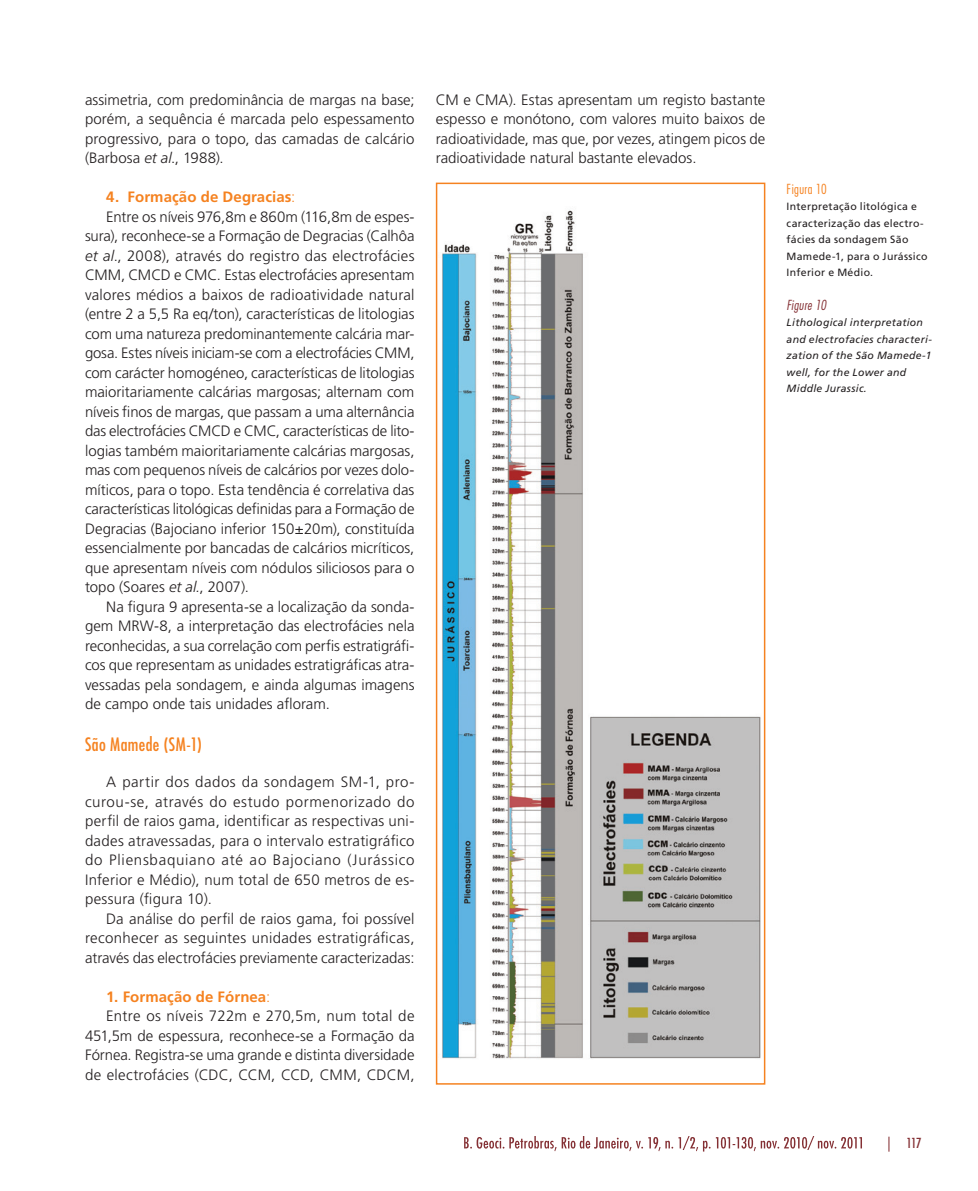
<style>
.page{position:relative;width:978px;height:1191px;background:#fff}
.page>*{position:absolute;margin:0;border:0;box-sizing:border-box;transform-origin:0 0}
.t1{font:condensed 18px "Futura Std";letter-spacing:.02em;color:#f58220}
.t2{font:300 15px/19.5px "Frutiger LT Std";letter-spacing:-.005em;color:#231f20;text-align:justify}
.t3{font:300 15px "Frutiger LT Std";letter-spacing:.015em;color:#231f20}
.t4{font:700 15px "Frutiger LT Std";letter-spacing:.005em;color:#f58220}
.t5{font:300 condensed 13.5px "Futura Std";letter-spacing:.03em;color:#f58220}
.t6{font:italic 300 condensed 13.5px "Futura Std";letter-spacing:.025em;color:#843034}
.t7{font:condensed 13.5px "Futura Std";color:#843034}
.t8{font:italic 10.5px/16.5px "Frutiger LT Std";letter-spacing:.025em;color:#231f20}
.t9{font:10.5px/16.5px "Frutiger LT Std";letter-spacing:.025em;color:#231f20}
.s1{font-style:italic}
.s2{font-weight:300}
</style>
<div class="page">
<svg style="left:464px;top:1136px;width:425px;height:15px"></svg>
<img style="left:442px;top:210px;width:319px;height:849px">
<div style="left:436px;top:183px;width:329px;height:901px;border:2px solid #f58220"></div>
<p class="t2" style="left:85px;top:90px;width:331px">assimetria, com predominância de margas na base; porém, a sequência é marcada pelo espessamento progressivo, para o topo, das camadas de calcário (Barbosa <span class="s1">et al</span>., 1988).</p>
<p class="t4" style="left:106px;top:188px;width:191px">4. Formação de Degracias<span class="s2">:</span></p>
<p class="t2" style="left:106px;top:207px;width:310px">Entre os níveis 976,8m e 860m (116,8m de espes-</p>
<p class="t2" style="left:85px;top:226px;width:331px">sura), reconhece-se a Formação de Degracias (Calhôa</p>
<p class="t3" style="left:85px;top:247px;width:331px"><span class="s1">et al</span>., 2008), através do registro das electrofácies</p>
<p class="t2" style="left:85px;top:265px;width:331px">CMM, CMCD e CMC. Estas electrofácies apresentam</p>
<p class="t3" style="left:85px;top:286px;width:331px">valores médios a baixos de radioatividade natural</p>
<p class="t2" style="left:85px;top:304px;width:331px">(entre 2 a 5,5 Ra eq/ton), características de litologias</p>
<p class="t2" style="left:85px;top:324px;width:331px">com uma natureza predominantemente calcária mar-</p>
<p class="t2" style="left:85px;top:343px;width:331px">gosa. Estes níveis iniciam-se com a electrofácies CMM,</p>
<p class="t2" style="left:85px;top:363px;width:331px">com carácter homogéneo, características de litologias</p>
<p class="t2" style="left:85px;top:382px;width:331px">maioritariamente calcárias margosas; alternam com</p>
<p class="t2" style="left:85px;top:402px;width:331px">níveis finos de margas, que passam a uma alternância</p>
<p class="t2" style="left:85px;top:421px;width:331px">das electrofácies CMCD e CMC, características de lito-</p>
<p class="t2" style="left:85px;top:441px;width:331px">logias também maioritariamente calcárias margosas,</p>
<p class="t2" style="left:85px;top:460px;width:331px">mas com pequenos níveis de calcários por vezes dolo-</p>
<p class="t2" style="left:85px;top:480px;width:331px">míticos, para o topo. Esta tendência é correlativa das</p>
<p class="t2" style="left:85px;top:499px;width:331px">características litológicas definidas para a Formação de</p>
<p class="t2" style="left:85px;top:519px;width:331px">Degracias (Bajociano inferior 150±20m), constituída</p>
<p class="t2" style="left:85px;top:538px;width:331px">essencialmente por bancadas de calcários micríticos,</p>
<p class="t2" style="left:85px;top:558px;width:331px">que apresentam níveis com nódulos siliciosos para o</p>
<p class="t2" style="left:85px;top:577px;width:165px">topo (Soares <span class="s1">et al.</span>, 2007).</p>
<p class="t2" style="left:106px;top:597px;width:310px">Na figura 9 apresenta-se a localização da sonda-</p>
<p class="t2" style="left:85px;top:616px;width:331px">gem MRW-8, a interpretação das electrofácies nela</p>
<p class="t2" style="left:85px;top:636px;width:331px">reconhecidas, a sua correlação com perfis estratigráfi-</p>
<p class="t2" style="left:85px;top:655px;width:331px">cos que representam as unidades estratigráficas atra-</p>
<p class="t2" style="left:85px;top:675px;width:331px">vessadas pela sondagem, e ainda algumas imagens</p>
<p class="t2" style="left:85px;top:694px;width:246px">de campo onde tais unidades afloram.</p>
<p class="t1" style="left:85px;top:734px;width:118px">São Mamede (SM-1)</p>
<p class="t2" style="left:85px;top:772px;width:331px;text-indent:21px">A partir dos dados da sondagem SM-1, pro&shy;curou-se, através do estudo pormenorizado do perfil de raios gama, identificar as respectivas uni&shy;dades atravessadas, para o intervalo estratigráfico do Pliensbaquiano até ao Bajociano (Jurássico Inferior e Médio), num total de 650 metros de es&shy;pessura (figura 10).</p>
<p class="t2" style="left:85px;top:909px;width:331px;text-indent:21px">Da análise do perfil de raios gama, foi possível reconhecer as seguintes unidades estratigráficas, através das electrofácies previamente caracterizadas:</p>
<p class="t4" style="left:106px;top:988px;width:165px">1. Formação de Fórnea<span class="s2">:</span></p>
<p class="t3" style="left:106px;top:1007px;width:310px">Entre os níveis 722m e 270,5m, num total de</p>
<p class="t2" style="left:85px;top:1026px;width:331px">451,5m de espessura, reconhece-se a Formação da</p>
<p class="t2" style="left:85px;top:1045px;width:331px">Fórnea. Registra-se uma grande e distinta diversidade</p>
<p class="t3" style="left:85px;top:1066px;width:331px">de electrofácies (CDC, CCM, CCD, CMM, CDCM,</p>
<p class="t2" style="left:436px;top:90px;width:331px">CM e CMA). Estas apresentam um registo bastante espesso e monótono, com valores muito baixos de radioatividade, mas que, por vezes, atingem picos de radioatividade natural bastante elevados.</p>
<p class="t5" style="left:787px;top:181px;width:42px">Figura 10</p>
<p class="t9" style="left:787px;top:198px;width:142px">Interpretação litológica e caracterização das electro&shy;fácies da sondagem São<br>Mamede-1, para o Jurássico<br>Inferior e Médio.</p>
<p class="t6" style="left:787px;top:297px;width:41px">Figure 10</p>
<p class="t8" style="left:787px;top:314px;width:146px">Lithological interpretation and electrofacies characteri&shy;zation of the São Mamede-1 well, for the Lower and<br>Middle Jurassic.</p>
<p class="t7" style="left:907px;top:1135px;width:17px">117</p>
</div>
